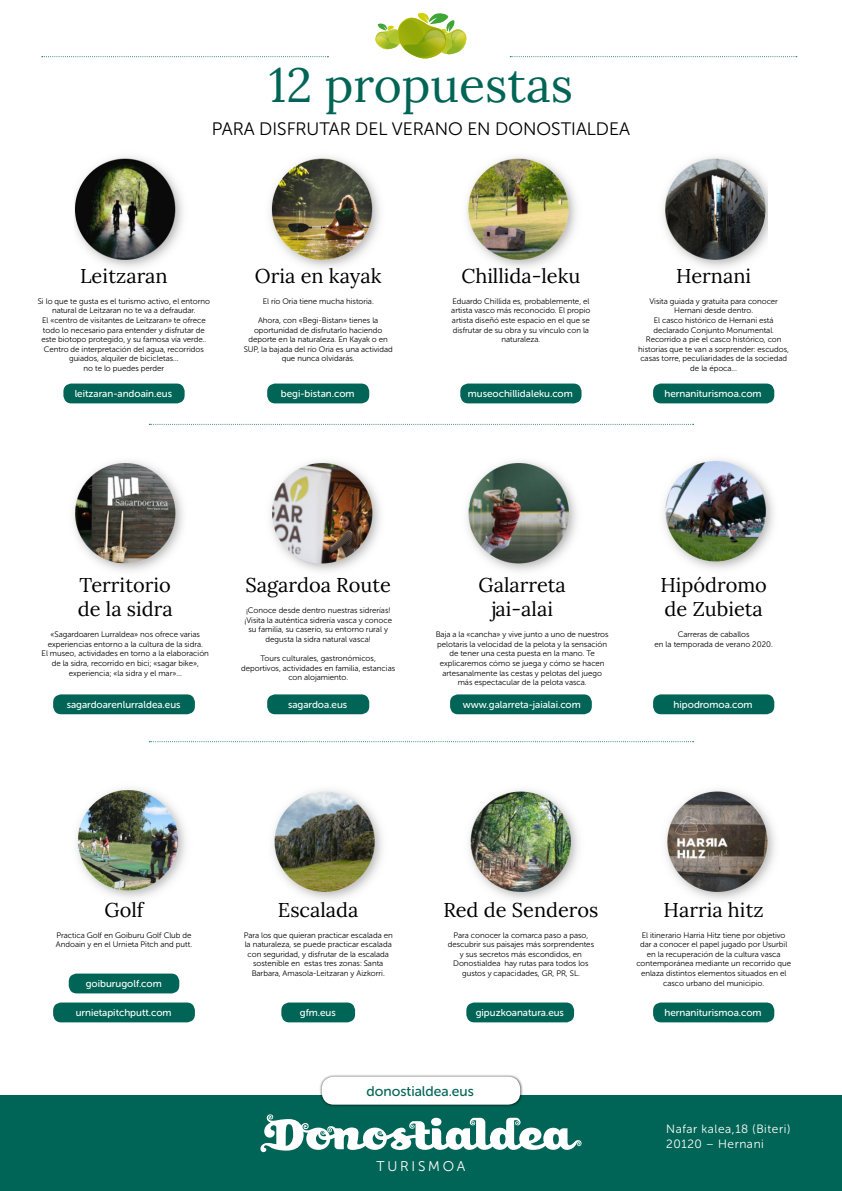
<style>
.page{position:relative;width:842px;height:1191px;background:#fff}
.page>*{position:absolute;margin:0;border:0;box-sizing:border-box;transform-origin:0 0}
.t1{font:48px "Lora";color:#006556}
.t2{font:20px/24px "Lora";color:#000}
.t3{font:18px "Museo Sans Rounded 300";color:#000}
.t4{font:14px "Museo Sans Rounded 500";color:#006556}
.t5{font:14px "Museo Sans Rounded 300";letter-spacing:.2em;color:#fff}
.t6{font:12px/14.4px "Museo Sans Rounded 300";letter-spacing:.05em;color:#fff}
.t7{font:10px "Museo Sans Rounded 500";color:#fff}
.t8{font:8px/9.6px "Museo Sans Rounded 300";color:#000;text-align:center}
</style>
<div class="page">
<svg style="left:375px;top:13px;width:92px;height:46px"></svg>
<div style="left:0;top:1095px;width:842px;height:96px;background:#006556"></div>
<svg style="left:260px;top:1114px;width:321px;height:38px"></svg>
<img style="left:74px;top:157px;width:693px;height:111px">
<img style="left:73px;top:459px;width:701px;height:112px">
<img style="left:76px;top:788px;width:699px;height:111px">
<div style="left:63px;top:383px;width:122px;height:20px;background:#006556;border-radius:8px"></div>
<div style="left:53px;top:694px;width:142px;height:20px;background:#006556;border-radius:8px"></div>
<div style="left:53px;top:1002px;width:142px;height:20px;background:#006556;border-radius:8px"></div>
<div style="left:69px;top:973px;width:110px;height:20px;background:#006556;border-radius:8px"></div>
<div style="left:267px;top:383px;width:102px;height:20px;background:#006556;border-radius:8px"></div>
<div style="left:267px;top:694px;width:102px;height:20px;background:#006556;border-radius:8px"></div>
<div style="left:460px;top:383px;width:121px;height:20px;background:#006556;border-radius:8px"></div>
<div style="left:450px;top:694px;width:142px;height:20px;background:#006556;border-radius:8px"></div>
<div style="left:653px;top:383px;width:121px;height:20px;background:#006556;border-radius:8px"></div>
<div style="left:653px;top:694px;width:121px;height:20px;background:#006556;border-radius:8px"></div>
<div style="left:653px;top:1002px;width:121px;height:20px;background:#006556;border-radius:8px"></div>
<svg style="left:42px;top:56px;width:286px;height:1px"></svg>
<svg style="left:149px;top:424px;width:545px;height:1px"></svg>
<svg style="left:149px;top:741px;width:545px;height:1px"></svg>
<svg style="left:510px;top:56px;width:287px;height:1px"></svg>
<div style="left:281px;top:1002px;width:74px;height:20px;background:#006556;border-radius:8px"></div>
<div style="left:466px;top:1002px;width:108px;height:20px;background:#006556;border-radius:8px"></div>
<div style="left:319px;top:1074px;width:204px;height:33px;background:#000;opacity:.75"></div>
<div style="left:322px;top:1076px;width:198px;height:28px;background:#fff;border-radius:12px"></div>
<h1 class="t1" style="left:269px;top:48px;width:306px">12 propuestas</h1>
<h3 class="t3" style="left:212px;top:119px;width:420px">PARA DISFRUTAR DEL VERANO EN DONOSTIALDEA</h3>
<h2 class="t2" style="left:80px;top:262px;width:89px">Leitzaran</h2>
<p class="t8" style="left:38px;top:296px;width:174px">Si lo que te gusta es el turismo activo, el entorno natural de Leitzaran no te va a defraudar.<br>El «centro de visitantes de Leitzaran» te ofrece todo lo necesario para entender y disfrutar de este biotopo protegido, y su famosa vía verde..<br>Centro de interpretación del agua, recorridos guiados, alquiler de bicicletas…<br>no te lo puedes perder</p>
<p class="t7" style="left:75px;top:388px;width:99px">leitzaran-andoain.eus</p>
<h2 class="t2" style="left:255px;top:262px;width:128px">Oria en kayak</h2>
<p class="t8" style="left:263px;top:296px;width:113px">El río Oria tiene mucha historia.</p>
<p class="t8" style="left:244px;top:315px;width:151px">Ahora, con «Begi-Bistan» tienes la oportunidad de disfrutarlo haciendo deporte en la naturaleza. En Kayak o en SUP, la bajada del río Oria es una actividad que nunca olvidarás.</p>
<p class="t7" style="left:281px;top:388px;width:75px">begi-bistan.com</p>
<h2 class="t2" style="left:461px;top:262px;width:121px">Chillida-leku</h2>
<p class="t8" style="left:451px;top:296px;width:141px">Eduardo Chillida es, probablemente, el artista vasco más reconocido. El propio artista diseñó este espacio en el que se disfrutar de su obra y su vínculo con la naturaleza.</p>
<p class="t7" style="left:468px;top:388px;width:106px">museochillidaleku.com</p>
<h2 class="t2" style="left:676px;top:262px;width:76px">Hernani</h2>
<p class="t8" style="left:638px;top:296px;width:152px">Visita guiada y gratuita para conocer Hernani desde dentro.<br>El casco histórico de Hernani está declarado Conjunto Monumental.<br>Recorrido a pie el casco histórico, con historias que te van a sorprender: escudos, casas torre, peculiaridades de la sociedad de la época…</p>
<p class="t7" style="left:665px;top:388px;width:99px">hernaniturismoa.com</p>
<h2 class="t2" style="left:78px;top:572px;width:96px">Territorio de la sidra</h2>
<p class="t8" style="left:42px;top:630px;width:169px">«Sagardoaren Lurraldea» nos ofrece varias experiencias entorno a la cultura de la sidra.<br>El museo, actividades en torno a la elaboración de la sidra, recorrido en bici; «sagar bike», experiencia; «la sidra y el mar»…</p>
<p class="t7" style="left:67px;top:699px;width:115px">sagardoarenlurraldea.eus</p>
<h2 class="t2" style="left:245px;top:572px;width:147px">Sagardoa Route</h2>
<p class="t8" style="left:244px;top:606px;width:149px">¡Conoce desde dentro nuestras sidrerías! ¡Visita la auténtica sidrería vasca y conoce su familia, su caserío, su entorno rural y degusta la sidra natural vasca!</p>
<p class="t8" style="left:241px;top:654px;width:155px">Tours culturales, gastronómicos, deportivos, actividades en familia, estancias con alojamiento.</p>
<p class="t7" style="left:288px;top:699px;width:61px">sagardoa.eus</p>
<h2 class="t2" style="left:478px;top:572px;width:89px;text-align:center">Galarreta jai-alai</h2>
<p class="t8" style="left:436px;top:630px;width:174px">Baja a la «cancha» y vive junto a uno de nuestros pelotaris la velocidad de la pelota y la sensación de tener una cesta puesta en la mano. Te explicaremos cómo se juega y cómo se hacen artesanalmente las cestas y pelotas del juego más espectacular de la pelota vasca.</p>
<p class="t7" style="left:463px;top:699px;width:120px">www.galarreta-jaialai.com</p>
<h2 class="t2" style="left:660px;top:572px;width:108px">Hipódromo de Zubieta</h2>
<p class="t8" style="left:655px;top:630px;width:120px">Carreras de caballos<br>en la temporada de verano 2020.</p>
<p class="t7" style="left:674px;top:699px;width:80px">hipodromoa.com</p>
<h2 class="t2" style="left:104px;top:896px;width:41px">Golf</h2>
<p class="t8" style="left:56px;top:930px;width:138px;text-align:left">Practica Golf en Goiburu Golf Club de<br>Andoain y en el Urnieta Pitch and putt.</p>
<p class="t7" style="left:86px;top:978px;width:77px">goiburugolf.com</p>
<p class="t7" style="left:76px;top:1007px;width:97px">urnietapitchputt.com</p>
<h2 class="t2" style="left:278px;top:896px;width:82px">Escalada</h2>
<p class="t8" style="left:244px;top:930px;width:151px">Para los que quieran practicar escalada en la naturaleza, se puede practicar escalada con seguridad, y disfrutar de la escalada sostenible en estas tres zonas: Santa Barbara, Amasola-Leitzaran y Aizkorri.</p>
<h2 class="t2" style="left:443px;top:896px;width:157px">Red de Senderos</h2>
<p class="t8" style="left:448px;top:930px;width:148px">Para conocer la comarca paso a paso, descubrir sus paisajes más sorprendentes y sus secretos más escondidos, en Donostialdea hay rutas para todos los gustos y capacidades, GR, PR, SL.</p>
<p class="t7" style="left:300px;top:1007px;width:38px">gfm.eus</p>
<p class="t7" style="left:476px;top:1007px;width:90px">gipuzkoanatura.eus</p>
<h3 class="t4" style="left:367px;top:1083px;width:109px">donostialdea.eus</h3>
<h3 class="t5" style="left:376px;top:1158px;width:90px">TURISMOA</h3>
<h2 class="t2" style="left:664px;top:896px;width:102px">Harria hitz</h2>
<p class="t8" style="left:636px;top:930px;width:156px">El itinerario Harria Hitz tiene por objetivo dar a conocer el papel jugado por Usurbil en la recuperación de la cultura vasca contemporánea mediante un recorrido que enlaza distintos elementos situados en el casco urbano del municipio.</p>
<p class="t7" style="left:665px;top:1007px;width:99px">hernaniturismoa.com</p>
<h3 class="t6" style="left:666px;top:1121px;width:125px">Nafar kalea,18 (Biteri)<br>20120 – Hernani</h3>
</div>
